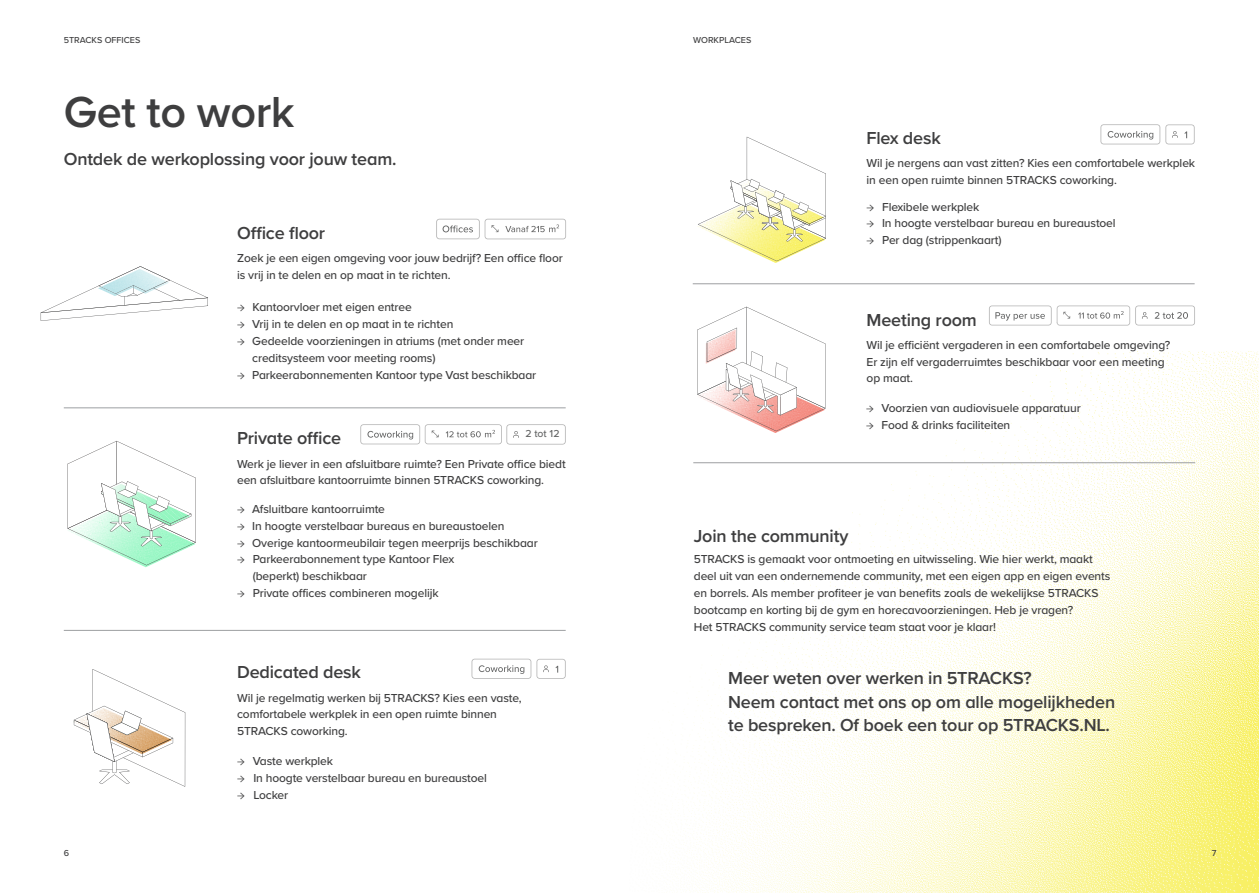
<style>
.page{position:relative;width:1259px;height:893px;background:#fff}
.page>*{position:absolute;margin:0;border:0;box-sizing:border-box;transform-origin:0 0}
.HEADER_BIG_55_55_SB{font:600 45px "Proxima Nova";letter-spacing:-.01em;color:#3e3e3f}
.BODY_BIG_15_19_5_M{font:600 18px/23.4px "Proxima Nova";letter-spacing:-.01em;color:#3e3e3f}
.SUBSCRIPT_SMALL_8_11_2_M{font:600 18px "Proxima Nova";letter-spacing:-.01em;color:#3e3e3f}
.SUBSCRIPT_SMALL_8_11_2_M-2{font:500 12px/16.8px "Proxima Nova";letter-spacing:-.01em;color:#3e3e3f}
.t1{font:500 10.5px "Proxima Nova";color:#666767}
.t2{font:500 9px "Proxima Nova";color:#3e3e3f}
.s1{font-family:"Minion Pro";font-weight:400}
.s2{font-family:"Minion Pro";font-weight:400;color:#fff}
</style>
<div class="page">
<svg style="left:688px;top:418px;width:571px;height:475px"></svg>
<hr style="left:64px;top:408px;width:502px;height:1px;background:#9d9fa2">
<hr style="left:64px;top:630px;width:502px;height:1px;background:#9d9fa2">
<hr style="left:693px;top:462px;width:502px;height:1px;background:#9d9fa2">
<svg style="left:698px;top:137px;width:128px;height:124px"></svg>
<hr style="left:693px;top:284px;width:501px;height:1px;background:#9d9fa2">
<img style="left:696px;top:418px;width:129px;height:15px">
<svg style="left:697px;top:307px;width:128px;height:124px"></svg>
<svg style="left:41px;top:266px;width:167px;height:55px"></svg>
<img style="left:98px;top:269px;width:71px;height:27px">
<svg style="left:1100px;top:124px;width:94px;height:20px"></svg>
<svg style="left:73px;top:669px;width:112px;height:118px"></svg>
<svg style="left:471px;top:659px;width:95px;height:20px"></svg>
<svg style="left:436px;top:219px;width:130px;height:20px"></svg>
<svg style="left:360px;top:424px;width:206px;height:21px"></svg>
<svg style="left:989px;top:306px;width:206px;height:20px"></svg>
<img style="left:67px;top:508px;width:83px;height:59px">
<svg style="left:68px;top:441px;width:128px;height:124px"></svg>
<p class="t2" style="left:64px;top:33px;width:78px">5TRACKS OFFICES</p>
<p class="HEADER_BIG_55_55_SB" style="left:64px;top:78px;width:232px">Get to work</p>
<p class="BODY_BIG_15_19_5_M" style="left:64px;top:147px;width:334px">Ontdek de werkoplossing voor jouw team.</p>
<p class="BODY_BIG_15_19_5_M" style="left:237px;top:221px;width:90px">Office floor</p>
<p class="SUBSCRIPT_SMALL_8_11_2_M-2" style="left:237px;top:250px;width:327px">Zoek je een eigen omgeving voor jouw bedrijf? Een office floor is vrij in te delen en op maat in te richten.</p>
<p class="SUBSCRIPT_SMALL_8_11_2_M-2" style="left:237px;top:298px;width:176px"><span class="s1">→</span> Kantoorvloer met eigen entree</p>
<p class="SUBSCRIPT_SMALL_8_11_2_M-2" style="left:237px;top:315px;width:218px"><span class="s1">→</span> Vrij in te delen en op maat in te richten</p>
<p class="SUBSCRIPT_SMALL_8_11_2_M-2" style="left:237px;top:332px;width:289px"><span class="s1">→</span> Gedeelde voorzieningen in atriums (met onder meer</p>
<p class="SUBSCRIPT_SMALL_8_11_2_M-2" style="left:237px;top:349px;width:200px"><span class="s2">→</span> creditsysteem voor meeting rooms)</p>
<p class="SUBSCRIPT_SMALL_8_11_2_M-2" style="left:237px;top:366px;width:301px"><span class="s1">→</span> Parkeerabonnementen Kantoor type Vast beschikbaar</p>
<p class="t1" style="left:525px;top:426px;width:36px">2 tot 12</p>
<p class="SUBSCRIPT_SMALL_8_11_2_M" style="left:237px;top:425px;width:106px">Private office</p>
<p class="SUBSCRIPT_SMALL_8_11_2_M-2" style="left:237px;top:455px;width:330px">Werk je liever in een afsluitbare ruimte? Een Private office biedt een afsluitbare kantoorruimte binnen 5TRACKS coworking.</p>
<p class="SUBSCRIPT_SMALL_8_11_2_M-2" style="left:237px;top:500px;width:149px"><span class="s1">→</span> Afsluitbare kantoorruimte</p>
<p class="SUBSCRIPT_SMALL_8_11_2_M-2" style="left:237px;top:517px;width:269px"><span class="s1">→</span> In hoogte verstelbaar bureaus en bureaustoelen</p>
<p class="SUBSCRIPT_SMALL_8_11_2_M-2" style="left:237px;top:534px;width:302px"><span class="s1">→</span> Overige kantoormeubilair tegen meerprijs beschikbaar</p>
<p class="SUBSCRIPT_SMALL_8_11_2_M-2" style="left:237px;top:550px;width:219px"><span class="s1">→</span> Parkeerabonnement type Kantoor Flex</p>
<p class="SUBSCRIPT_SMALL_8_11_2_M-2" style="left:237px;top:567px;width:131px"><span class="s2">→</span> (beperkt) beschikbaar</p>
<p class="SUBSCRIPT_SMALL_8_11_2_M-2" style="left:237px;top:584px;width:203px"><span class="s1">→</span> Private offices combineren mogelijk</p>
<p class="BODY_BIG_15_19_5_M" style="left:237px;top:660px;width:125px">Dedicated desk</p>
<p class="SUBSCRIPT_SMALL_8_11_2_M-2" style="left:237px;top:689px;width:286px">Wil je regelmatig werken bij 5TRACKS? Kies een vaste, comfortabele werkplek in een open ruimte binnen<br>5TRACKS coworking.</p>
<p class="SUBSCRIPT_SMALL_8_11_2_M-2" style="left:237px;top:752px;width:98px"><span class="s1">→</span> Vaste werkplek</p>
<p class="SUBSCRIPT_SMALL_8_11_2_M-2" style="left:237px;top:769px;width:251px"><span class="s1">→</span> In hoogte verstelbaar bureau en bureaustoel</p>
<p class="SUBSCRIPT_SMALL_8_11_2_M-2" style="left:237px;top:786px;width:53px"><span class="s1">→</span> Locker</p>
<p class="t2" style="left:693px;top:33px;width:60px">WORKPLACES</p>
<p class="BODY_BIG_15_19_5_M" style="left:866px;top:125px;width:76px">Flex desk</p>
<p class="SUBSCRIPT_SMALL_8_11_2_M-2" style="left:866px;top:154px;width:330px">Wil je nergens aan vast zitten? Kies een comfortabele werkplek in een open ruimte binnen 5TRACKS coworking.</p>
<p class="SUBSCRIPT_SMALL_8_11_2_M-2" style="left:866px;top:198px;width:114px"><span class="s1">→</span> Flexibele werkplek</p>
<p class="SUBSCRIPT_SMALL_8_11_2_M-2" style="left:866px;top:214px;width:251px"><span class="s1">→</span> In hoogte verstelbaar bureau en bureaustoel</p>
<p class="SUBSCRIPT_SMALL_8_11_2_M-2" style="left:866px;top:231px;width:136px"><span class="s1">→</span> Per dag (strippenkaart)</p>
<p class="BODY_BIG_15_19_5_M" style="left:866px;top:307px;width:112px">Meeting room</p>
<p class="SUBSCRIPT_SMALL_8_11_2_M-2" style="left:866px;top:336px;width:305px">Wil je efficiënt vergaderen in een comfortabele omgeving?<br>Er zijn elf vergaderruimtes beschikbaar voor een meeting op maat.</p>
<p class="SUBSCRIPT_SMALL_8_11_2_M-2" style="left:866px;top:399px;width:216px"><span class="s1">→</span> Voorzien van audiovisuele apparatuur</p>
<p class="SUBSCRIPT_SMALL_8_11_2_M-2" style="left:866px;top:416px;width:146px"><span class="s1">→</span> Food &amp; drinks faciliteiten</p>
<p class="BODY_BIG_15_19_5_M" style="left:694px;top:523px;width:156px">Join the community</p>
<p class="SUBSCRIPT_SMALL_8_11_2_M-2" style="left:694px;top:550px;width:418px">5TRACKS is gemaakt voor ontmoeting en uitwisseling. Wie hier werkt, maakt deel uit van een ondernemende community, met een eigen app en eigen events en borrels. Als member profiteer je van benefits zoals de wekelijkse 5TRACKS bootcamp en korting bij de gym en horecavoorzieningen. Heb je vragen?<br>Het 5TRACKS community service team staat voor je klaar!</p>
<p class="BODY_BIG_15_19_5_M" style="left:728px;top:666px;width:389px">Meer weten over werken in 5TRACKS?<br>Neem contact met ons op om alle mogelijkheden te bespreken. Of boek een tour op 5TRACKS.NL.</p>
<p class="t2" style="left:64px;top:846px;width:7px">6</p>
<p class="t2" style="left:1211px;top:846px;width:6px">7</p>
</div>
